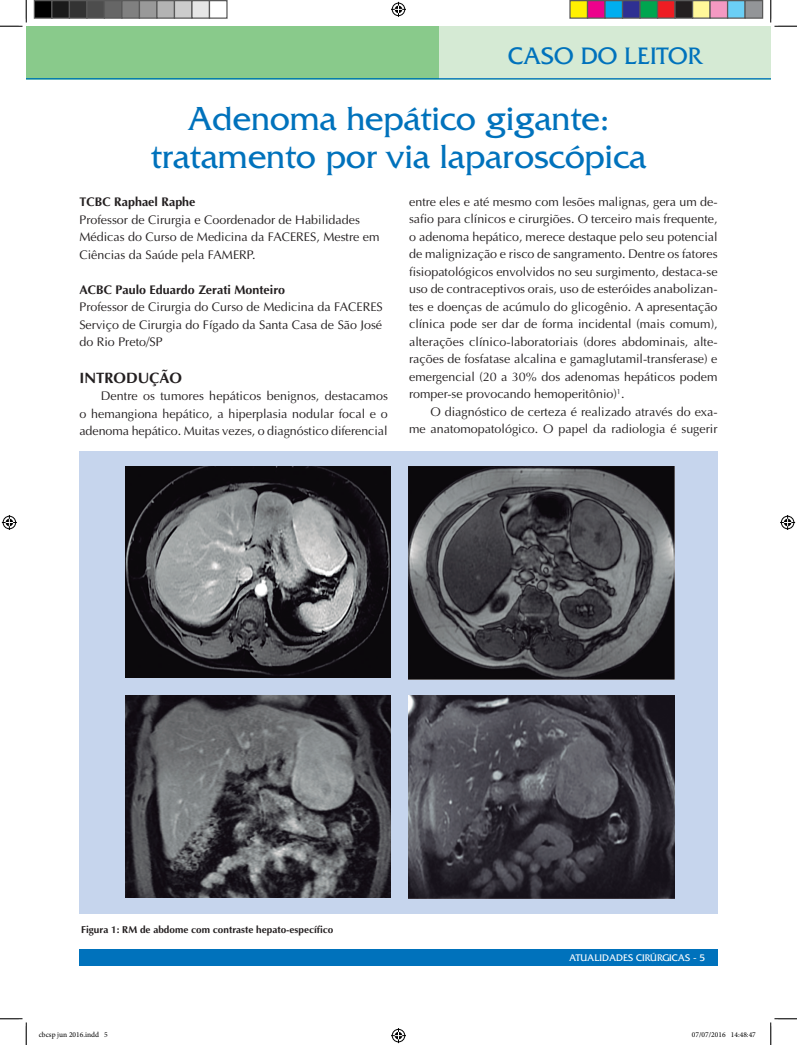
<style>
.page{position:relative;width:797px;height:1045px;background:#fff}
.page>*{position:absolute;margin:0;border:0;box-sizing:border-box;transform-origin:0 0}
.t1{font:35px/37.5px "France";color:#0072bc;text-align:center}
.t2{font:25px "France";color:#0072bc}
.t3{font:700 15px "Ottawa";color:#231f20}
.t4{font:12.5px/17.5px "Ottawa";color:#231f20;text-align:justify}
.t5{font:700 12.5px "Ottawa";color:#231f20}
.t6{font:700 10px "Ottawa";color:#231f20}
.t7{font:10px "France";color:#fff}
.t8{font:7.5px "Minion Pro";color:#000}
</style>
<div class="page">
<div style="left:26px;top:26px;width:412px;height:52px;background:#89ca8b"></div>
<div style="left:438px;top:26px;width:332px;height:53px;background:#d5ead4"></div>
<hr style="left:26px;top:78px;width:744px;height:1px;background:#0072bc">
<div style="left:79px;top:949px;width:638px;height:16px;background:#0072bc"></div>
<div style="left:79px;top:452px;width:638px;height:462px;background:#c6d5ed"></div>
<img style="left:409px;top:467px;width:265px;height:212px">
<img style="left:126px;top:695px;width:265px;height:202px">
<img style="left:126px;top:467px;width:265px;height:210px">
<img style="left:409px;top:696px;width:265px;height:202px">
<svg style="left:0;top:0;width:27px;height:27px"></svg>
<svg style="left:0;top:1018px;width:27px;height:27px"></svg>
<svg style="left:770px;top:0;width:27px;height:27px"></svg>
<svg style="left:770px;top:1018px;width:27px;height:27px"></svg>
<svg style="left:391px;top:2px;width:15px;height:15px"></svg>
<svg style="left:391px;top:1028px;width:15px;height:15px"></svg>
<svg style="left:2px;top:515px;width:15px;height:15px"></svg>
<svg style="left:780px;top:515px;width:15px;height:15px"></svg>
<div style="left:34px;top:1px;width:18px;height:17px;background:#000"></div>
<div style="left:34px;top:0;width:18px;height:19px;border:1px solid #595959"></div>
<div style="left:52px;top:1px;width:17px;height:17px;background:#1a1a1a"></div>
<div style="left:51px;top:0;width:19px;height:19px;border:1px solid #595959"></div>
<div style="left:69px;top:1px;width:18px;height:17px;background:#333"></div>
<div style="left:69px;top:0;width:19px;height:19px;border:1px solid #595959"></div>
<div style="left:87px;top:1px;width:17px;height:17px;background:#4d4d4d"></div>
<div style="left:86px;top:0;width:19px;height:19px;border:1px solid #595959"></div>
<div style="left:104px;top:1px;width:18px;height:17px;background:#666"></div>
<div style="left:104px;top:0;width:18px;height:19px;border:1px solid #595959"></div>
<div style="left:122px;top:1px;width:17px;height:17px;background:#808080"></div>
<div style="left:121px;top:0;width:19px;height:19px;border:1px solid #595959"></div>
<div style="left:139px;top:1px;width:18px;height:17px;background:#999"></div>
<div style="left:139px;top:0;width:19px;height:19px;border:1px solid #595959"></div>
<div style="left:157px;top:1px;width:17px;height:17px;background:#b3b3b3"></div>
<div style="left:156px;top:0;width:19px;height:19px;border:1px solid #595959"></div>
<div style="left:174px;top:1px;width:18px;height:17px;background:#ccc"></div>
<div style="left:174px;top:0;width:18px;height:19px;border:1px solid #595959"></div>
<div style="left:192px;top:1px;width:17px;height:17px;background:#e6e6e6"></div>
<div style="left:191px;top:0;width:19px;height:19px;border:1px solid #595959"></div>
<div style="left:209px;top:0;width:19px;height:19px;border:1px solid #595959"></div>
<div style="left:570px;top:1px;width:17px;height:17px;background:#fff101"></div>
<div style="left:569px;top:0;width:19px;height:19px;border:1px solid #595959"></div>
<div style="left:587px;top:1px;width:18px;height:17px;background:#ed028c"></div>
<div style="left:587px;top:0;width:18px;height:19px;border:1px solid #595959"></div>
<div style="left:605px;top:1px;width:17px;height:17px;background:#00aeef"></div>
<div style="left:604px;top:0;width:19px;height:19px;border:1px solid #595959"></div>
<div style="left:622px;top:1px;width:18px;height:17px;background:#2e3092"></div>
<div style="left:622px;top:0;width:18px;height:19px;border:1px solid #595959"></div>
<div style="left:640px;top:1px;width:17px;height:17px;background:#00a54f"></div>
<div style="left:639px;top:0;width:19px;height:19px;border:1px solid #595959"></div>
<div style="left:657px;top:1px;width:18px;height:17px;background:#ee1d23"></div>
<div style="left:657px;top:0;width:18px;height:19px;border:1px solid #595959"></div>
<div style="left:675px;top:1px;width:17px;height:17px;background:#231f20"></div>
<div style="left:674px;top:0;width:19px;height:19px;border:1px solid #595959"></div>
<div style="left:692px;top:1px;width:18px;height:17px;background:#fff79a"></div>
<div style="left:692px;top:0;width:18px;height:19px;border:1px solid #595959"></div>
<div style="left:710px;top:1px;width:17px;height:17px;background:#f499c2"></div>
<div style="left:709px;top:0;width:19px;height:19px;border:1px solid #595959"></div>
<div style="left:727px;top:1px;width:18px;height:17px;background:#6bcff6"></div>
<div style="left:727px;top:0;width:18px;height:19px;border:1px solid #595959"></div>
<div style="left:745px;top:1px;width:17px;height:17px;background:#939598"></div>
<div style="left:744px;top:0;width:19px;height:19px;border:1px solid #595959"></div>
<h2 class="t2" style="left:508px;top:42px;width:194px">CASO DO LEITOR</h2>
<h1 class="t1" style="left:151px;top:100px;width:497px">Adenoma hepático gigante: tratamento por via laparoscópica</h1>
<p class="t5" style="left:79px;top:194px;width:118px">TCBC Raphael Raphe</p>
<p class="t4" style="left:79px;top:211px;width:302px;text-align:left">Professor de Cirurgia e Coordenador de Habilidades<br>Médicas do Curso de Medicina da FACERES, Mestre em<br>Ciências da Saúde pela FAMERP.</p>
<p class="t5" style="left:79px;top:282px;width:207px">ACBC Paulo Eduardo Zerati Monteiro</p>
<p class="t4" style="left:79px;top:298px;width:305px">Professor de Cirurgia do Curso de Medicina da FACERES Serviço de Cirurgia do Fígado da Santa Casa de São José do Rio Preto/SP</p>
<p class="t3" style="left:79px;top:368px;width:104px">INTRODUÇÃO</p>
<p class="t4" style="left:79px;top:387px;width:310px;text-indent:21px">Dentre os tumores hepáticos benignos, destacamos o hemangiona hepático, a hiperplasia nodular focal e o adenoma hepático. Muitas vezes, o diagnóstico diferencial</p>
<p class="t4" style="left:409px;top:193px;width:310px">entre eles e até mesmo com lesões malignas, gera um de&shy;safio para clínicos e cirurgiões. O terceiro mais frequente, o adenoma hepático, merece destaque pelo seu potencial de malignização e risco de sangramento. Dentre os fatores fisiopatológicos envolvidos no seu surgimento, destaca-se uso de contraceptivos orais, uso de esteróides anabolizan&shy;tes e doenças de acúmulo do glicogênio. A apresentação clínica pode ser dar de forma incidental (mais comum), alterações clínico-laboratoriais (dores abdominais, alte&shy;rações de fosfatase alcalina e gamaglutamil-transferase) e emergencial (20 a 30% dos adenomas hepáticos podem romper-se provocando hemoperitônio)<sup>1</sup>.</p>
<p class="t4" style="left:409px;top:403px;width:310px;text-align:right">O diagnóstico de certeza é realizado através do exa-<br>me anatomopatológico. O papel da radiologia é sugerir</p>
<p class="t6" style="left:81px;top:923px;width:254px">Figura 1: RM de abdome com contraste hepato-específico</p>
<p class="t7" style="left:569px;top:952px;width:137px">ATUALIDADES CIRÚRGICAS - 5</p>
<p class="t8" style="left:39px;top:1030px;width:71px">cbcsp jun 2016.indd 5</p>
<p class="t8" style="left:692px;top:1030px;width:65px">07/07/2016 14:48:47</p>
</div>
